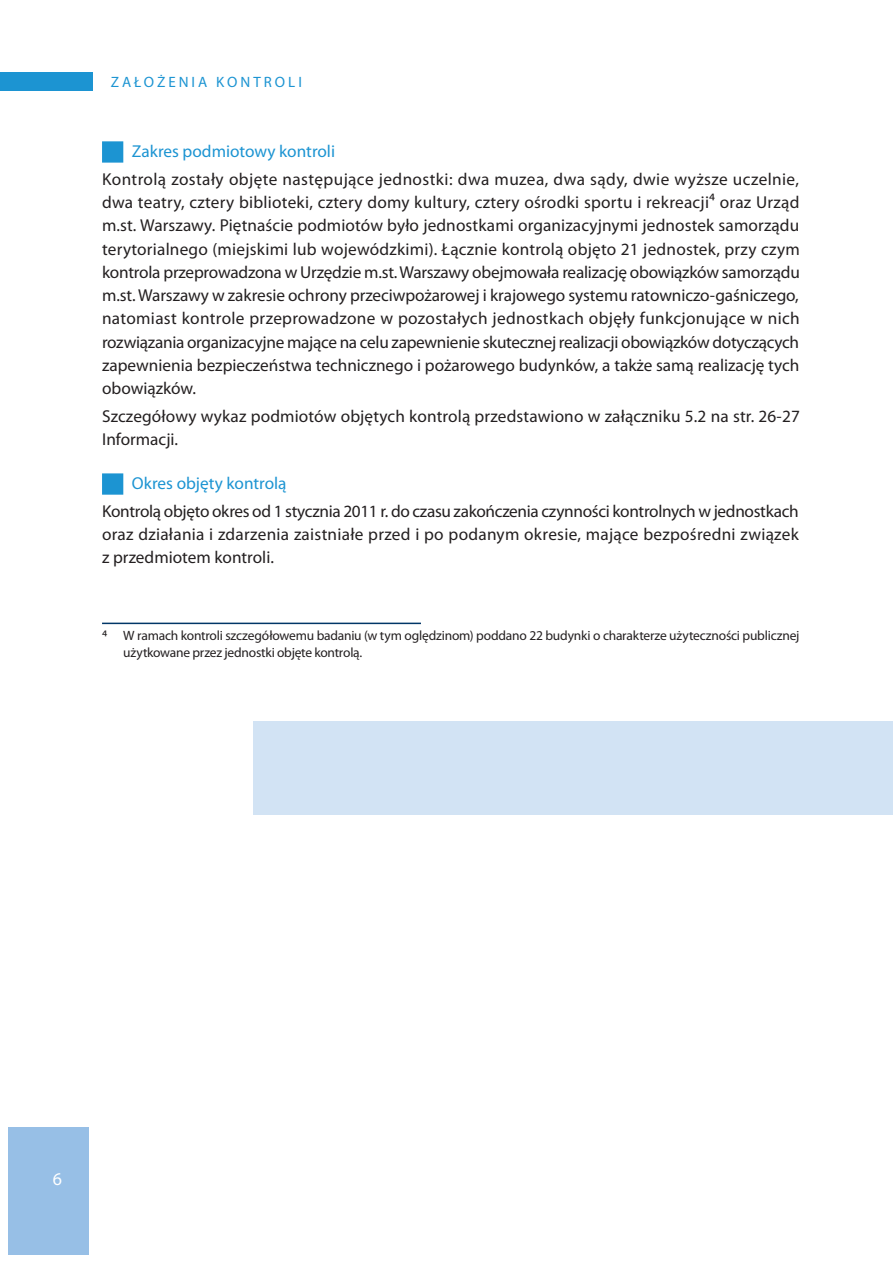
<style>
.page{position:relative;width:893px;height:1263px;background:#fff}
.page>*{position:absolute;margin:0;border:0;box-sizing:border-box;transform-origin:0 0}
.t1{font:18px "Myriad Pro";color:#fff}
.t2{font:17.25px/23.2px "Myriad Pro";letter-spacing:.01em;color:#231f20;text-align:justify}
.t3{font:17.25px "Myriad Pro";color:#1c94d2}
.t4{font:15px "Myriad Pro";letter-spacing:.2em;color:#1c94d2}
.t5{font:13.5px/16.2px "Myriad Pro";letter-spacing:-.015em;color:#231f20}
.s1{font-size:15px}
</style>
<div class="page">
<div style="left:9px;top:1127px;width:80px;height:127px;background:#97bfe6"></div>
<div style="left:0;top:72px;width:93px;height:19px;background:#1c94d2"></div>
<div style="left:102px;top:141px;width:21px;height:22px;background:#1c94d2"></div>
<div style="left:102px;top:473px;width:21px;height:22px;background:#1c94d2"></div>
<hr style="left:102px;top:623px;width:319px;height:1px;background:#003667">
<div style="left:254px;top:721px;width:639px;height:93px;background:#d2e3f4"></div>
<p class="t4" style="left:111px;top:73px;width:193px">ZAŁOŻENIA KONTROLI</p>
<p class="t3" style="left:132px;top:141px;width:205px">Zakres podmiotowy kontroli</p>
<p class="t2" style="left:102px;top:167px;width:699px">Kontrolą zostały objęte następujące jednostki: dwa muzea, dwa sądy, dwie wyższe uczelnie, dwa teatry, cztery biblioteki, cztery domy kultury, cztery ośrodki sportu i rekreacji4 oraz Urząd m.st. Warszawy. Piętnaście podmiotów było jednostkami organizacyjnymi jednostek samorządu terytorialnego (miejskimi lub wojewódzkimi). Łącznie kontrolą objęto 21 jednostek, przy czym kontrola przeprowadzona w Urzędzie m.st. Warszawy obejmowała realizację obowiązków samorządu m.st. Warszawy w zakresie ochrony przeciwpożarowej i krajowego systemu ratowniczo-gaśniczego, natomiast kontrole przeprowadzone w pozostałych jednostkach objęły funkcjonujące w nich rozwiązania organizacyjne mające na celu zapewnienie skutecznej realizacji obowiązków dotyczących zapewnienia bezpieczeństwa technicznego i pożarowego budynków, a także samą realizację tych obowiązków.</p>
<p class="t2" style="left:102px;top:404px;width:699px">Szczegółowy wykaz podmiotów objętych kontrolą przedstawiono w załączniku 5.2 na str. 26-27<br>Informacji.</p>
<p class="t3" style="left:132px;top:473px;width:156px">Okres objęty kontrolą</p>
<p class="t2" style="left:102px;top:499px;width:698px">Kontrolą objęto okres od 1 stycznia 2011 r. do czasu zakończenia czynności kontrolnych w jednostkach oraz działania i zdarzenia zaistniałe przed i po podanym okresie, mające bezpośredni związek z przedmiotem kontroli.</p>
<p class="t5" style="left:123px;top:627px;width:678px;text-indent:-21px"><span class="s1">4</span> W ramach kontroli szczegółowemu badaniu (w tym oględzinom) poddano 22 budynki o charakterze użyteczności publicznej użytkowane przez jednostki objęte kontrolą.</p>
<p class="t1" style="left:53px;top:1168px;width:11px">6</p>
</div>
